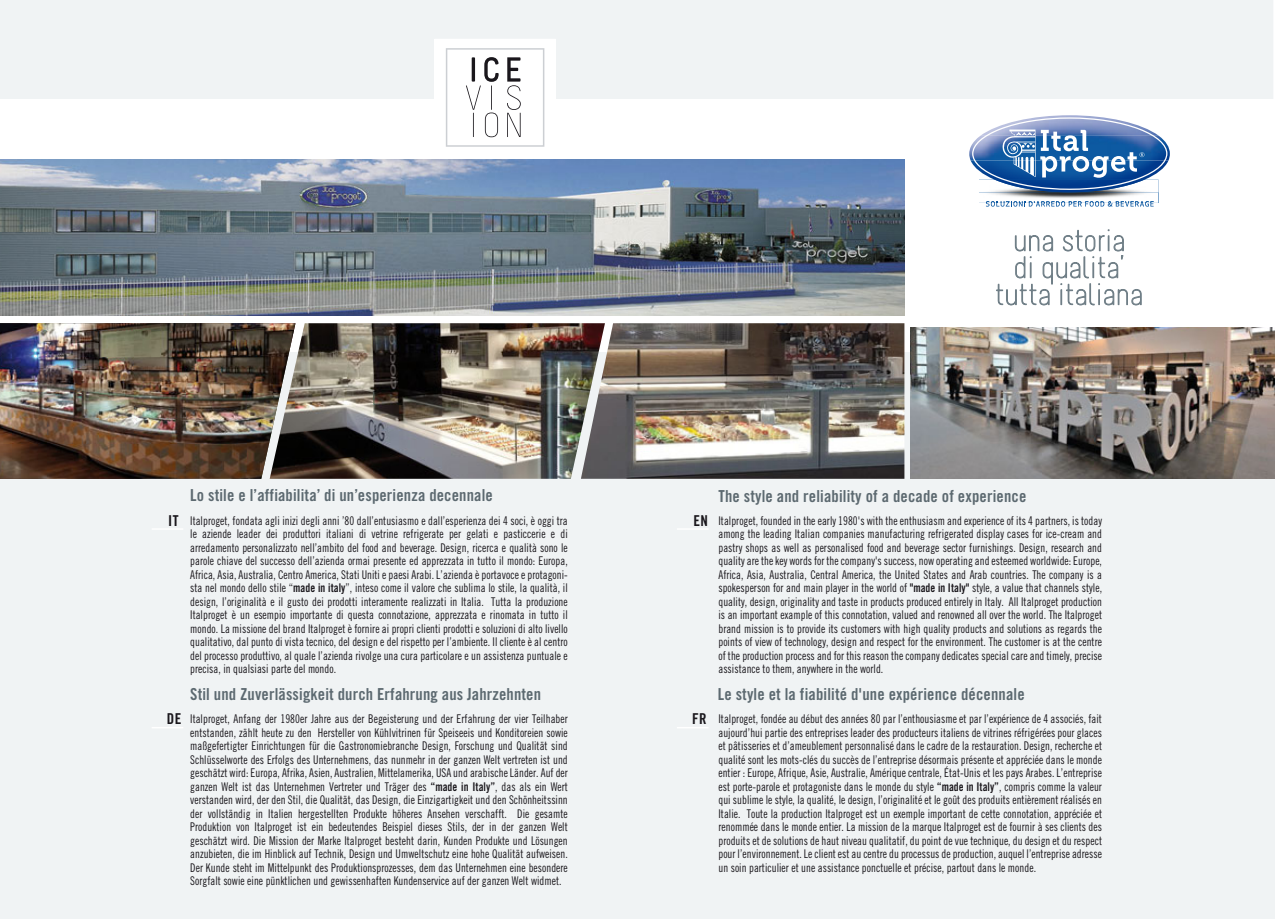
<style>
.page{position:relative;width:1276px;height:919px;background:#fff}
.page>*{position:absolute;margin:0;border:0;box-sizing:border-box;transform-origin:0 0}
.t1{font:16.5px "Trade Gothic Bold Cond Twenty";letter-spacing:.01em;color:#5c6970}
.t2{font:15px "Trade Gothic Bold Cond Twenty";letter-spacing:.02em;color:#1a171c}
.t3{font:12px/13.5px "Trade Gothic Cond Eighteen";letter-spacing:.005em;color:#1a171c;text-align:justify;scale:.91 1}
.s1{font-family:"Trade Gothic Bold Cond Twenty"}
</style>
<div class="page">
<div style="left:0;top:353px;width:1274px;height:565px;background:#f0f3f4"></div>
<img style="left:910px;top:327px;width:364px;height:151px">
<hr style="left:677px;top:528px;width:31px;height:1px;background:#fff">
<hr style="left:677px;top:726px;width:31px;height:2px;background:#fff">
<hr style="left:152px;top:528px;width:31px;height:1px;background:#fff">
<hr style="left:152px;top:726px;width:31px;height:2px;background:#fff">
<svg style="left:996px;top:229px;width:145px;height:76px"></svg>
<div style="left:0;top:0;width:1273px;height:99px;background:#f0f3f4"></div>
<img style="left:979px;top:192px;width:179px;height:11px">
<img style="left:1041px;top:115px;width:57px;height:2px">
<img style="left:994px;top:190px;width:150px;height:2px">
<svg style="left:986px;top:201px;width:167px;height:6px"></svg>
<svg style="left:969px;top:117px;width:198px;height:73px"></svg>
<div style="left:434px;top:39px;width:122px;height:113px;background:#fff"></div>
<svg style="left:446px;top:48px;width:98px;height:99px"></svg>
<img style="left:605px;top:323px;width:299px;height:155px">
<img style="left:295px;top:323px;width:310px;height:155px">
<img style="left:0;top:323px;width:295px;height:155px">
<img style="left:0;top:160px;width:904px;height:156px">
<p class="t2" style="left:168px;top:515px;width:12px">IT</p>
<p class="t2" style="left:167px;top:713px;width:16px">DE</p>
<h1 class="t1" style="left:190px;top:489px;width:304px">Lo stile e l’affiabilita’ di un’esperienza decennale</h1>
<p class="t3" style="left:190px;top:515px;width:416px">Italproget, fondata agli inizi degli anni ’80 dall’entusiasmo e dall’esperienza dei 4 soci, è oggi tra le aziende leader dei produttori italiani di vetrine refrigerate per gelati e pasticcerie e di arredamento personalizzato nell’ambito del food and beverage. Design, ricerca e qualità sono le parole chiave del successo dell’azienda ormai presente ed apprezzata in tutto il mondo: Europa, Africa, Asia, Australia, Centro America, Stati Uniti e paesi Arabi. L’azienda è portavoce e protagoni&shy;sta nel mondo dello stile “<span class="s1">made in italy</span>”, inteso come il valore che sublima lo stile, la qualità, il design, l’originalità e il gusto dei prodotti interamente realizzati in Italia. Tutta la produzione Italproget è un esempio importante di questa connotazione, apprezzata e rinomata in tutto il mondo. La missione del brand Italproget è fornire ai propri clienti prodotti e soluzioni di alto livello qualitativo, dal punto di vista tecnico, del design e del rispetto per l’ambiente. Il cliente è al centro del processo produttivo, al quale l’azienda rivolge una cura particolare e un assistenza puntuale e precisa, in qualsiasi parte del mondo.</p>
<p class="t3" style="left:718px;top:515px;width:423px">Italproget, founded in the early 1980's with the enthusiasm and experience of its 4 partners, is today among the leading Italian companies manufacturing refrigerated display cases for ice-cream and pastry shops as well as personalised food and beverage sector furnishings. Design, research and quality are the key words for the company's success, now operating and esteemed worldwide: Europe, Africa, Asia, Australia, Central America, the United States and Arab countries. The company is a spokesperson for and main player in the world of <span class="s1">"made in Italy"</span> style, a value that channels style, quality, design, originality and taste in products produced entirely in Italy. All Italproget production is an important example of this connotation, valued and renowned all over the world. The Italproget brand mission is to provide its customers with high quality products and solutions as regards the points of view of technology, design and respect for the environment. The customer is at the centre of the production process and for this reason the company dedicates special care and timely, precise assistance to them, anywhere in the world.</p>
<h1 class="t1" style="left:190px;top:688px;width:352px">Stil und Zuverlässigkeit durch Erfahrung aus Jahrzehnten</h1>
<h1 class="t1" style="left:718px;top:490px;width:309px">The style and reliability of a decade of experience</h1>
<p class="t2" style="left:693px;top:515px;width:16px">EN</p>
<h1 class="t1" style="left:718px;top:688px;width:308px">Le style et la fiabilité d'une expérience décennale</h1>
<p class="t2" style="left:692px;top:713px;width:16px">FR</p>
<p class="t3" style="left:190px;top:713px;width:416px">Italproget, Anfang der 1980er Jahre aus der Begeisterung und der Erfahrung der vier Teilhaber entstanden, zählt heute zu den Hersteller von Kühlvitrinen für Speiseeis und Konditoreien sowie maßgefertigter Einrichtungen für die Gastronomiebranche Design, Forschung und Qualität sind Schlüsselworte des Erfolgs des Unternehmens, das nunmehr in der ganzen Welt vertreten ist und geschätzt wird: Europa, Afrika, Asien, Australien, Mittelamerika, USA und arabische Länder. Auf der ganzen Welt ist das Unternehmen Vertreter und Träger des <span class="s1">“made in Italy”</span>, das als ein Wert verstanden wird, der den Stil, die Qualität, das Design, die Einzigartigkeit und den Schönheitssinn der vollständig in Italien hergestellten Produkte höheres Ansehen verschafft. Die gesamte Produktion von Italproget ist ein bedeutendes Beispiel dieses Stils, der in der ganzen Welt geschätzt wird. Die Mission der Marke Italproget besteht darin, Kunden Produkte und Lösungen anzubieten, die im Hinblick auf Technik, Design und Umweltschutz eine hohe Qualität aufweisen.<br>Der Kunde steht im Mittelpunkt des Produktionsprozesses, dem das Unternehmen eine besondere Sorgfalt sowie eine pünktlichen und gewissenhaften Kundenservice auf der ganzen Welt widmet.</p>
<p class="t3" style="left:718px;top:713px;width:423px">Italproget, fondée au début des années 80 par l’enthousiasme et par l’expérience de 4 associés, fait aujourd’hui partie des entreprises leader des producteurs italiens de vitrines réfrigérées pour glaces et pâtisseries et d’ameublement personnalisé dans le cadre de la restauration. Design, recherche et qualité sont les mots-clés du succès de l’entreprise désormais présente et appréciée dans le monde entier : Europe, Afrique, Asie, Australie, Amérique centrale, État-Unis et les pays Arabes. L’entreprise est porte-parole et protagoniste dans le monde du style <span class="s1">“made in Italy”</span>, compris comme la valeur qui sublime le style, la qualité, le design, l’originalité et le goût des produits entièrement réalisés en Italie. Toute la production Italproget est un exemple important de cette connotation, appréciée et renommée dans le monde entier. La mission de la marque Italproget est de fournir à ses clients des produits et de solutions de haut niveau qualitatif, du point de vue technique, du design et du respect pour l’environnement. Le client est au centre du processus de production, auquel l’entreprise adresse un soin particulier et une assistance ponctuelle et précise, partout dans le monde.</p>
</div>
